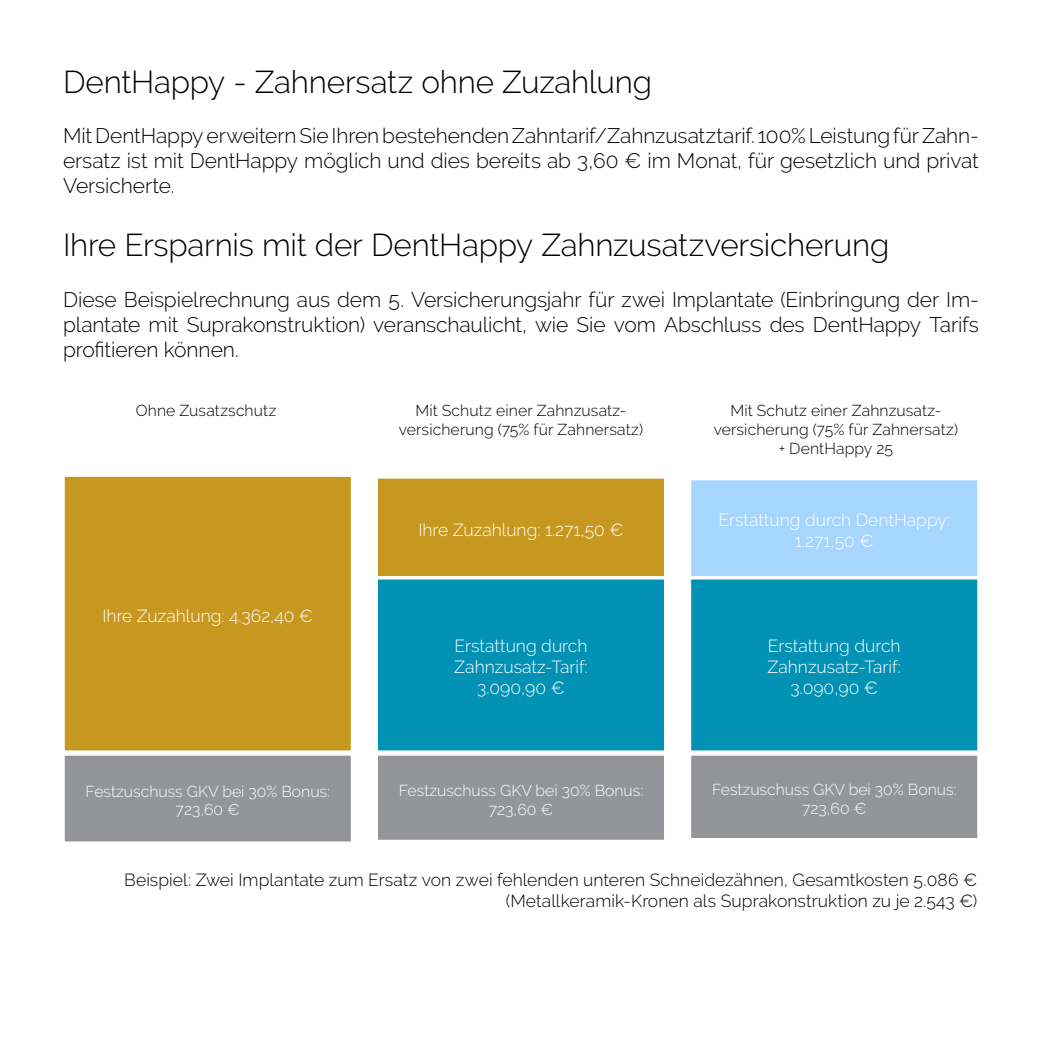
<style>
.page{position:relative;width:1042px;height:1042px;background:#fff}
.page>*{position:absolute;margin:0;border:0;box-sizing:border-box;transform-origin:0 0}
.t1{font:300 31.5px "Raleway";letter-spacing:-.01em;color:#000}
.Text_Blocksatz{font:300 21px/25.2px "Raleway";letter-spacing:-.005em;color:#000;text-align:justify}
.t2{font:300 17.5px/21px "Raleway";color:#fff}
.Hinweistext__rechtsb{font:300 17.5px "Raleway";letter-spacing:.005em;color:#000}
.t3{font:300 15.75px/18.9px "Raleway";letter-spacing:.01em;color:#000;text-align:center}
.t4{font:300 15.75px "Raleway";color:#fff}
</style>
<div class="page">
<div style="left:64px;top:476px;width:288px;height:275px;background:#c7981f"></div>
<div style="left:63px;top:475px;width:289px;height:277px;border:2px solid #fff"></div>
<div style="left:377px;top:579px;width:288px;height:172px;background:#0091b4"></div>
<div style="left:376px;top:578px;width:290px;height:174px;border:2px solid #fff"></div>
<div style="left:377px;top:478px;width:288px;height:99px;background:#c7981f"></div>
<div style="left:376px;top:477px;width:290px;height:101px;border:2px solid #fff"></div>
<div style="left:690px;top:479px;width:288px;height:98px;background:#a6d5fe"></div>
<div style="left:689px;top:478px;width:290px;height:100px;border:2px solid #fff"></div>
<div style="left:690px;top:579px;width:288px;height:172px;background:#0091b4"></div>
<div style="left:689px;top:578px;width:290px;height:174px;border:2px solid #fff"></div>
<div style="left:64px;top:755px;width:288px;height:87px;background:#939598"></div>
<div style="left:63px;top:754px;width:289px;height:89px;border:2px solid #fff"></div>
<div style="left:690px;top:755px;width:288px;height:84px;background:#939598"></div>
<div style="left:689px;top:754px;width:290px;height:86px;border:2px solid #fff"></div>
<div style="left:377px;top:755px;width:288px;height:85px;background:#939598"></div>
<div style="left:376px;top:754px;width:290px;height:87px;border:2px solid #fff"></div>
<h2 class="t1" style="left:63px;top:63px;width:590px">DentHappy - Zahnersatz ohne Zuzahlung</h2>
<p class="Text_Blocksatz" style="left:63px;top:123px;width:917px">Mit DentHappy erweitern Sie Ihren bestehenden Zahntarif/Zahnzusatztarif. 100% Leistung für Zahn&shy;ersatz ist mit DentHappy möglich und dies bereits ab 3,60 € im Monat, für gesetzlich und privat Versicherte.</p>
<h2 class="t1" style="left:63px;top:227px;width:828px">Ihre Ersparnis mit der DentHappy Zahnzusatzversicherung</h2>
<p class="Text_Blocksatz" style="left:63px;top:287px;width:917px">Diese Beispielrechnung aus dem 5. Versicherungsjahr für zwei Implantate (Einbringung der Im&shy;plantate mit Suprakonstruktion) veranschaulicht, wie Sie vom Abschluss des DentHappy Tarifs profitieren können.</p>
<p class="t3" style="left:136px;top:401px;width:142px">Ohne Zusatzschutz</p>
<p class="t2" style="left:102px;top:605px;width:212px">Ihre Zuzahlung: 4.362,40 €</p>
<p class="t4" style="left:86px;top:782px;width:246px">Festzuschuss GKV bei 30% Bonus:</p>
<p class="t4" style="left:176px;top:800px;width:66px">723,60 €</p>
<p class="t3" style="left:399px;top:401px;width:246px">Mit Schutz einer Zahnzusatz&shy;versicherung (75% für Zahnersatz)</p>
<p class="t3" style="left:713px;top:401px;width:246px">Mit Schutz einer Zahnzusatz&shy;versicherung (75% für Zahnersatz)</p>
<p class="t3" style="left:779px;top:438px;width:116px">+ DentHappy 25</p>
<p class="t2" style="left:418px;top:519px;width:207px">Ihre Zuzahlung: 1.271,50 €</p>
<p class="t2" style="left:454px;top:635px;width:135px">Erstattung durch<br>Zahnzusatz-Tarif:</p>
<p class="t2" style="left:477px;top:677px;width:89px">3.090,90 €</p>
<p class="t4" style="left:399px;top:781px;width:246px">Festzuschuss GKV bei 30% Bonus:</p>
<p class="t4" style="left:489px;top:800px;width:66px">723,60 €</p>
<p class="t2" style="left:718px;top:509px;width:233px">Erstattung durch DentHappy:</p>
<p class="t2" style="left:795px;top:530px;width:80px">1.271,50 €</p>
<p class="t2" style="left:767px;top:635px;width:135px">Erstattung durch<br>Zahnzusatz-Tarif:</p>
<p class="t2" style="left:790px;top:677px;width:89px">3.090,90 €</p>
<p class="t4" style="left:712px;top:780px;width:246px">Festzuschuss GKV bei 30% Bonus:</p>
<p class="t4" style="left:802px;top:799px;width:66px">723,60 €</p>
<p class="Hinweistext__rechtsb" style="left:124px;top:870px;width:854px">Beispiel: Zwei Implantate zum Ersatz von zwei fehlenden unteren Schneidezähnen, Gesamtkosten 5.086 €</p>
<p class="Hinweistext__rechtsb" style="left:506px;top:891px;width:473px">(Metallkeramik-Kronen als Suprakonstruktion zu je 2.543 €)</p>
</div>
